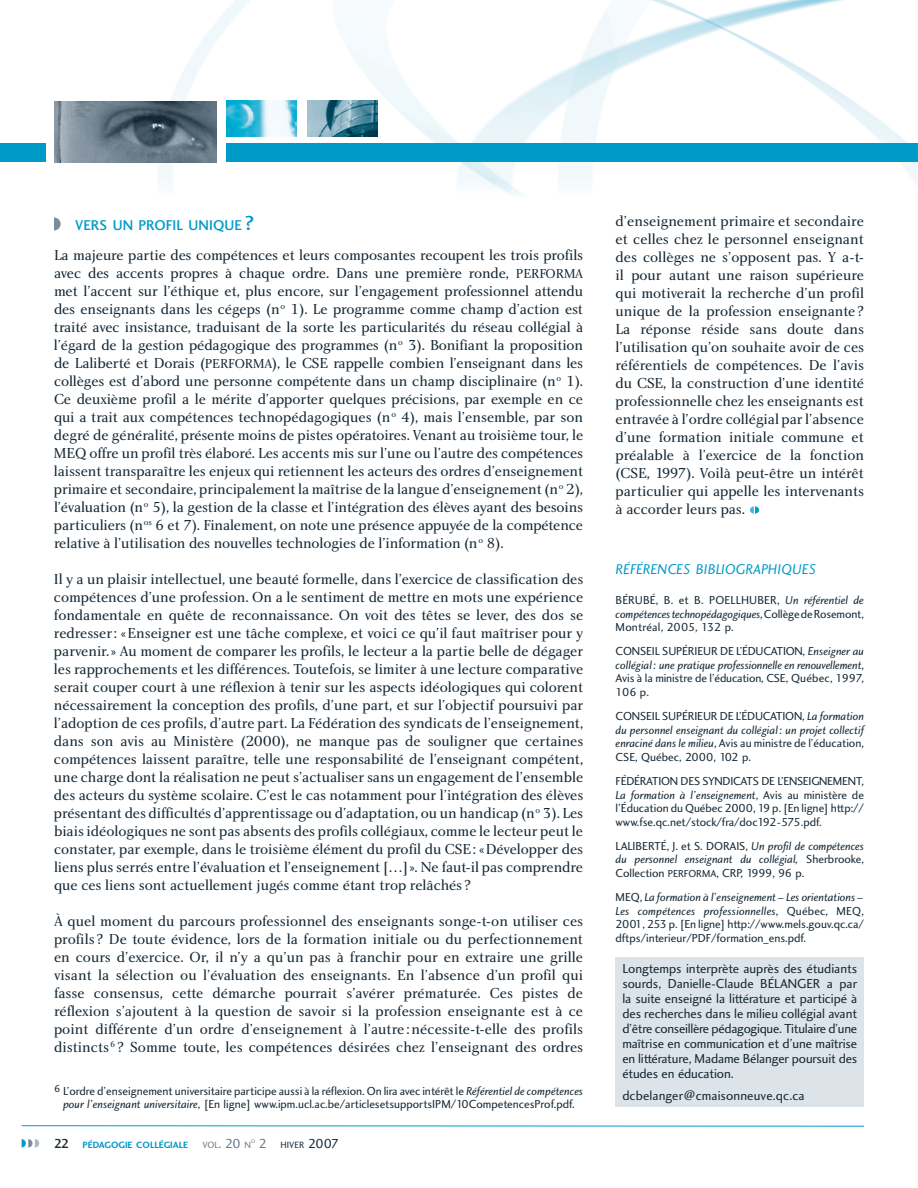
<style>
.page{position:relative;width:918px;height:1188px;background:#fff}
.page>*{position:absolute;margin:0;border:0;box-sizing:border-box;transform-origin:0 0}
.t1{font:15px/18px "Charlotte Book Plain";letter-spacing:-.005em;color:#142733;text-align:justify}
.t2{font:14.7px "Charlotte Sans Book Italic Plain";letter-spacing:-.005em;color:#009ac8}
.t3{font:14.7px "Charlotte Sans Medium Plain";letter-spacing:.005em;color:#009ac8}
.t4{font:13.5px/15px "Charlotte Sans Book Plain";letter-spacing:-.01em;color:#142733;text-align:justify}
.t5{font:13.5px "Charlotte Sans Book Plain";letter-spacing:.01em;color:#142733}
.t6{font:12px/13.5px "Charlotte Sans Book Plain";color:#142733}
.t7{font:12px/13.5px "Charlotte Sans Book Italic Plain";color:#142733}
.t8{font:12px "Charlotte Sans Book Plain";letter-spacing:-.02em;color:#142733}
.t9{font:9.45px "Charlotte Sans Bold Plain";color:#009ac8}
.t10{font:9.45px "Charlotte Sans Book Plain";color:#142733}
.t11{font:9.45px "Charlotte Sans Book Plain";color:#687a88}
.t12{font:5.55px "Charlotte Sans Book Plain";color:#687a88}
.s1{font-size:21px}
.s2{font-size:13.5px}
.s3{font-family:"Charlotte Sans Book Italic Plain"}
.s4{font-family:"Charlotte Sans Medium Plain";font-size:13.5px;color:#142733}
.s5{font-size:13.5px;color:#687a88}
.s6{font-family:"Charlotte Sans Book Plain"}
.s7{font-size:10.5px}
</style>
<div class="page">
<div style="left:616px;top:957px;width:248px;height:150px;background:#dde4e9"></div>
<img style="left:0;top:0;width:918px;height:195px">
<img style="left:55px;top:101px;width:162px;height:62px">
<img style="left:307px;top:101px;width:71px;height:36px">
<img style="left:227px;top:101px;width:70px;height:36px">
<hr style="left:22px;top:1125px;width:842px;height:2px;background:#009ac8">
<div style="left:227px;top:144px;width:691px;height:18px;background:#009ac8"></div>
<div style="left:0;top:144px;width:46px;height:18px;background:#009ac8"></div>
<svg style="left:22px;top:1139px;width:17px;height:9px"></svg>
<svg style="left:54px;top:217px;width:7px;height:14px"></svg>
<svg style="left:750px;top:506px;width:9px;height:8px"></svg>
<p class="t3" style="left:75px;top:219px;width:180px">VERS UN PROFIL UNIQUE <span class="s1">?</span></p>
<p class="t1" style="left:54px;top:247px;width:531px">La majeure partie des compétences et leurs composantes recoupent les trois profils avec des accents propres à chaque ordre. Dans une première ronde, <span class="s2">PERFORMA </span>met l’accent sur l’éthique et, plus encore, sur l’engagement professionnel attendu des enseignants dans les cégeps (n <sup>o</sup> 1). Le programme comme champ d’action est traité avec insistance, traduisant de la sorte les particularités du réseau collégial à l’égard de la gestion pédagogique des programmes (n <sup>o</sup> 3). Bonifiant la proposition de Laliberté et Dorais (<span class="s2">PERFORMA</span>), le CSE rappelle combien l’enseignant dans les collèges est d’abord une personne compétente dans un champ disciplinaire (n <sup>o</sup> 1).<br>Ce deuxième profil a le mérite d’apporter quelques précisions, par exemple en ce qui a trait aux compétences technopédagogiques (n <sup>o</sup> 4), mais l’ensemble, par son degré de généralité, présente moins de pistes opératoires. Venant au troisième tour, le MEQ offre un profil très élaboré. Les accents mis sur l’une ou l’autre des compétences laissent transparaître les enjeux qui retiennent les acteurs des ordres d’enseignement primaire et secondaire, principalement la maîtrise de la langue d’enseignement (n <sup>o</sup> 2), l’évaluation (n <sup>o</sup> 5), la gestion de la classe et l’intégration des élèves ayant des besoins particuliers (n <sup>os</sup> 6 et 7). Finalement, on note une présence appuyée de la compétence relative à l’utilisation des nouvelles technologies de l’information (n <sup>o</sup> 8).</p>
<p class="t1" style="left:54px;top:571px;width:531px">Il y a un plaisir intellectuel, une beauté formelle, dans l’exercice de classification des compétences d’une profession. On a le sentiment de mettre en mots une expérience fondamentale en quête de reconnaissance. On voit des têtes se lever, des dos se redresser : « Enseigner est une tâche complexe, et voici ce qu’il faut maîtriser pour y parvenir. » Au moment de comparer les profils, le lecteur a la partie belle de dégager les rapprochements et les différences. Toutefois, se limiter à une lecture comparative serait couper court à une réflexion à tenir sur les aspects idéologiques qui colorent nécessairement la conception des profils, d’une part, et sur l’objectif poursuivi par l’adoption de ces profils, d’autre part. La Fédération des syndicats de l’enseignement, dans son avis au Ministère (2000), ne manque pas de souligner que certaines compétences laissent paraître, telle une responsabilité de l’enseignant compétent, une charge dont la réalisation ne peut s’actualiser sans un engagement de l’ensemble des acteurs du système scolaire. C’est le cas notamment pour l’intégration des élèves présentant des difficultés d’apprentissage ou d’adaptation, ou un handicap (n <sup>o</sup> 3). Les biais idéologiques ne sont pas absents des profils collégiaux, comme le lecteur peut le constater, par exemple, dans le troisième élément du profil du CSE : « Développer des liens plus serrés entre l’évaluation et l’enseignement […] ». Ne faut-il pas comprendre que ces liens sont actuellement jugés comme étant trop relâchés ?</p>
<p class="t1" style="left:54px;top:913px;width:531px">À quel moment du parcours professionnel des enseignants songe-t-on utiliser ces profils ? De toute évidence, lors de la formation initiale ou du perfectionnement en cours d’exercice. Or, il n’y a qu’un pas à franchir pour en extraire une grille visant la sélection ou l’évaluation des enseignants. En l’absence d’un profil qui fasse consensus, cette démarche pourrait s’avérer prématurée. Ces pistes de réflexion s’ajoutent à la question de savoir si la profession enseignante est à ce point différente d’un ordre d’enseignement à l’autre : nécessite-t-elle des profils distincts <sup>6</sup> ? Somme toute, les compétences désirées chez l’enseignant des ordres</p>
<p class="t6" style="left:54px;top:1085px;width:531px;text-align:center"><sup>6</sup> L’ordre d’enseignement universitaire participe aussi à la réflexion. On lira avec intérêt le <span class="s3">Référentiel de compétences pour l’enseignant universitaire</span>, [En ligne] www.ipm.ucl.ac.be/articlesetsupportsIPM/10CompetencesProf.pdf.</p>
<p class="t9" style="left:54px;top:1141px;width:136px"><span class="s4">22</span> PÉDAGOGIE COLLÉGIALE</p>
<p class="t11" style="left:202px;top:1141px;width:50px">VOL<span class="s2">. 20</span> N</p>
<p class="t12" style="left:251px;top:1139px;width:6px">O</p>
<p class="t10" style="left:259px;top:1141px;width:82px"><span class="s5">2</span> HIVER <span class="s2">2007</span></p>
<p class="t1" style="left:616px;top:213px;width:250px">d’enseignement primaire et secondaire et celles chez le personnel enseignant des collèges ne s’opposent pas. Y a-t&shy;il pour autant une raison supérieure qui motiverait la recherche d’un profil unique de la profession enseignante ?<br>La réponse réside sans doute dans l’utilisation qu’on souhaite avoir de ces référentiels de compétences. De l’avis du CSE, la construction d’une identité professionnelle chez les enseignants est entravée à l’ordre collégial par l’absence d’une formation initiale commune et préalable à l’exercice de la fonction (CSE, 1997). Voilà peut-être un intérêt particulier qui appelle les intervenants à accorder leurs pas.</p>
<p class="t2" style="left:616px;top:563px;width:202px">RÉFÉRENCES BIBLIOGRAPHIQUES</p>
<p class="t6" style="left:616px;top:595px;width:250px">BÉRUBÉ, B. et B. POELLHUBER, <span class="s3">Un référentiel de</span></p>
<p class="t7" style="left:616px;top:608px;width:250px">compétences technopédagogiques<span class="s6">, Collège de Rosemont,</span></p>
<p class="t6" style="left:616px;top:616px;width:250px;line-height:24.3px">Montréal, 2005, 132 p.<br>CONSEIL SUPÉRIEUR DE L’ÉDUCATION, <span class="s3">Enseigner au</span></p>
<p class="t7" style="left:616px;top:659px;width:250px">collégial : une pratique professionnelle en renouvellement<span class="s6">,</span></p>
<p class="t6" style="left:616px;top:673px;width:250px">Avis à la ministre de l’éducation, CSE, Québec, 1997,<br>106 p.</p>
<p class="t6" style="left:616px;top:711px;width:250px">CONSEIL SUPÉRIEUR DE L’ÉDUCATION, <span class="s3">La formation</span></p>
<p class="t7" style="left:616px;top:724px;width:250px">du personnel enseignant du collégial : un projet collectif</p>
<p class="t6" style="left:616px;top:738px;width:250px"><span class="s3">enraciné dans le milieu</span>, Avis au ministre de l’éducation,<br>CSE, Québec, 2000, 102 p.</p>
<p class="t8" style="left:616px;top:776px;width:250px">FÉDÉRATION DES SYNDICATS DE L’ENSEIGNEMENT,</p>
<p class="t7" style="left:616px;top:789px;width:250px">La formation à l’enseignement<span class="s6">, Avis au ministère de</span></p>
<p class="t6" style="left:616px;top:802px;width:250px">l’Éducation du Québec 2000, 19 p. [En ligne] http:// www.fse.qc.net/stock/fra/doc192-575.pdf.</p>
<p class="t6" style="left:616px;top:840px;width:250px">LALIBERTÉ, J. et S. DORAIS, <span class="s3">Un profil de compétences</span></p>
<p class="t7" style="left:616px;top:854px;width:250px">du personnel enseignant du collégial, <span class="s6">Sherbrooke,</span></p>
<p class="t6" style="left:616px;top:867px;width:190px">Collection <span class="s7">PERFORMA</span>, CRP, 1999, 96 p.</p>
<p class="t7" style="left:616px;top:892px;width:250px"><span class="s6">MEQ,</span> La formation à l’enseignement – Les orientations –<br>Les compétences professionnelles<span class="s6">, Québec, MEQ,</span></p>
<p class="t6" style="left:616px;top:919px;width:250px">2001, 253 p. [En ligne] http://www.mels.gouv.qc.ca/ dftps/interieur/PDF/formation_ens.pdf.</p>
<p class="t4" style="left:622px;top:962px;width:237px">Longtemps interprète auprès des étudiants sourds, Danielle-Claude BÉLANGER a par la suite enseigné la littérature et participé à des recherches dans le milieu collégial avant d’être conseillère pédagogique. Titulaire d’une maîtrise en communication et d’une maîtrise en littérature, Madame Bélanger poursuit des études en éducation.</p>
<p class="t5" style="left:622px;top:1090px;width:184px">dcbelanger@cmaisonneuve.qc.ca</p>
</div>
